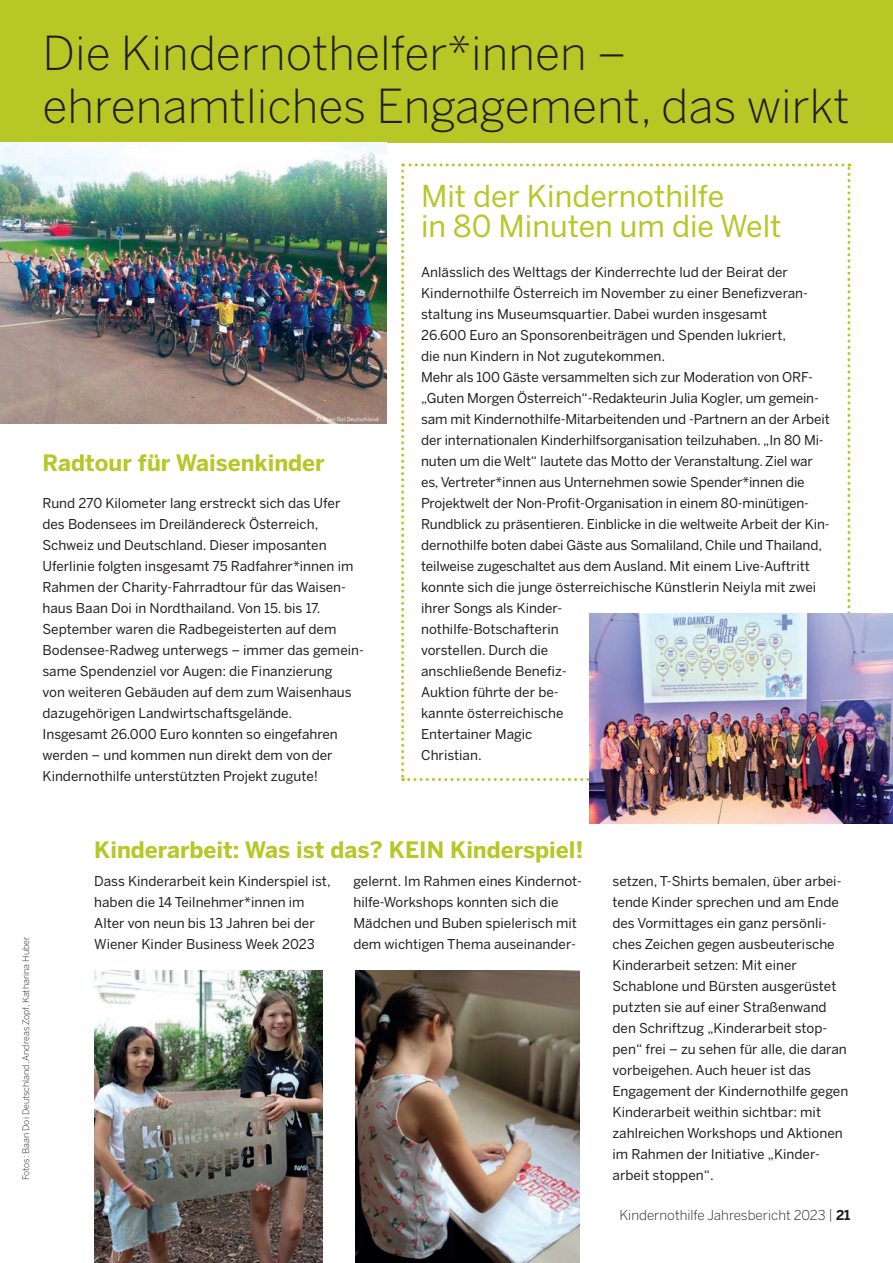
<style>
.page{position:relative;width:893px;height:1263px;background:#fff}
.page>*{position:absolute;margin:0;border:0;box-sizing:border-box;transform-origin:0 0}
.t1{font:300 46.5px/52.5px "Benton Sans";color:#231f20}
.t2{font:30px/30px "Benton Sans";color:#b6c726}
.t3{font:700 22.5px "Benton Sans";color:#b6c726}
.t4{font:13.5px/21px "Benton Sans";color:#231f20}
.t5{font:300 13.5px "Benton Sans";color:#231f20}
.t6{font:300 9px "Benton Sans";color:#231f20}
.s1{font-weight:700}
</style>
<div class="page">
<div style="left:0;top:0;width:893px;height:142px;background:#b6c726"></div>
<img style="left:0;top:142px;width:386px;height:282px">
<img style="left:94px;top:970px;width:228px;height:293px">
<img style="left:355px;top:970px;width:225px;height:293px">
<svg style="left:401px;top:163px;width:449px;height:618px"></svg>
<img style="left:590px;top:613px;width:303px;height:210px">
<h1 class="t1" style="left:43px;top:27px;width:809px">Die Kindernothelfer*innen – ehrenamtliches Engagement, das wirkt</h1>
<h3 class="t3" style="left:43px;top:450px;width:284px">Radtour für Waisenkinder</h3>
<p class="t4" style="left:43px;top:492px;width:323px">Rund 270 Kilometer lang erstreckt sich das Ufer des Bodensees im Dreiländereck Österreich, Schweiz und Deutschland. Dieser imposanten Uferlinie folgten insgesamt 75 Radfahrer*innen im Rahmen der Charity-Fahrradtour für das Waisen&shy;haus Baan Doi in Nordthailand. Von 15. bis 17.<br>September waren die Radbegeisterten auf dem Bodensee-Radweg unterwegs – immer das gemein&shy;same Spendenziel vor Augen: die Finanzierung<br>von weiteren Gebäuden auf dem zum Waisenhaus dazugehörigen Landwirtschaftsgelände.<br>Insgesamt 26.000 Euro konnten so eingefahren werden – und kommen nun direkt dem von der Kindernothilfe unterstützten Projekt zugute!</p>
<h2 class="t2" style="left:421px;top:181px;width:362px">Mit der Kindernothilfe<br>in 80 Minuten um die Welt</h2>
<p class="t4" style="left:421px;top:261px;width:410px">Anlässlich des Welttags der Kinderrechte lud der Beirat der Kindernothilfe Österreich im November zu einer Benefizveran&shy;staltung ins Museumsquartier. Dabei wurden insgesamt<br>26.600 Euro an Sponsorenbeiträgen und Spenden lukriert,<br>die nun Kindern in Not zugutekommen.<br>Mehr als 100 Gäste versammelten sich zur Moderation von ORF-„Guten Morgen Österreich“-Redakteurin Julia Kogler, um gemein&shy;sam mit Kindernothilfe-Mitarbeitenden und -Partnern an der Arbeit der internationalen Kinderhilfsorganisation teilzuhaben. „In 80 Mi&shy;nuten um die Welt“ lautete das Motto der Veranstaltung. Ziel war es, Vertreter*innen aus Unternehmen sowie Spender*innen die Projektwelt der Non-Profit-Organisation in einem 80-minütigen-Rundblick zu präsentieren. Einblicke in die weltweite Arbeit der Kin&shy;dernothilfe boten dabei Gäste aus Somaliland, Chile und Thailand, teilweise zugeschaltet aus dem Ausland. Mit einem Live-Auftritt konnte sich die junge österreichische Künstlerin Neiyla mit zwei ihrer Songs als Kinder-<br>nothilfe-Botschafterin<br>vorstellen. Durch die<br>anschließende Benefiz-<br>Auktion führte der be-<br>kannte österreichische<br>Entertainer Magic<br>Christian.</p>
<p class="t6" style="left:20px;top:1180px;width:245px;rotate:-90deg">Fotos: Baan Doi Deutschland, Andreas Zopf, Katharina Huber</p>
<h3 class="t3" style="left:94px;top:836px;width:491px">Kinderarbeit: Was ist das? KEIN Kinderspiel!</h3>
<p class="t4" style="left:94px;top:870px;width:238px">Dass Kinderarbeit kein Kinderspiel ist, haben die 14 Teilnehmer*innen im Alter von neun bis 13 Jahren bei der Wiener Kinder Business Week 2023</p>
<p class="t4" style="left:353px;top:870px;width:230px">gelernt. Im Rahmen eines Kindernot&shy;hilfe-Workshops konnten sich die Mädchen und Buben spielerisch mit dem wichtigen Thema auseinander-</p>
<p class="t4" style="left:613px;top:870px;width:237px">setzen, T-Shirts bemalen, über arbei&shy;tende Kinder sprechen und am Ende des Vormittages ein ganz persönli&shy;ches Zeichen gegen ausbeuterische Kinderarbeit setzen: Mit einer Schablone und Bürsten ausgerüstet putzten sie auf einer Straßenwand den Schriftzug „Kinderarbeit stop&shy;pen“ frei – zu sehen für alle, die daran vorbeigehen. Auch heuer ist das Engagement der Kindernothilfe gegen Kinderarbeit weithin sichtbar: mit zahlreichen Workshops und Aktionen im Rahmen der Initiative „Kinder&shy;arbeit stoppen“.</p>
<p class="t5" style="left:619px;top:1207px;width:232px">Kindernothilfe Jahresbericht 2023 | <span class="s1">21</span></p>
</div>
